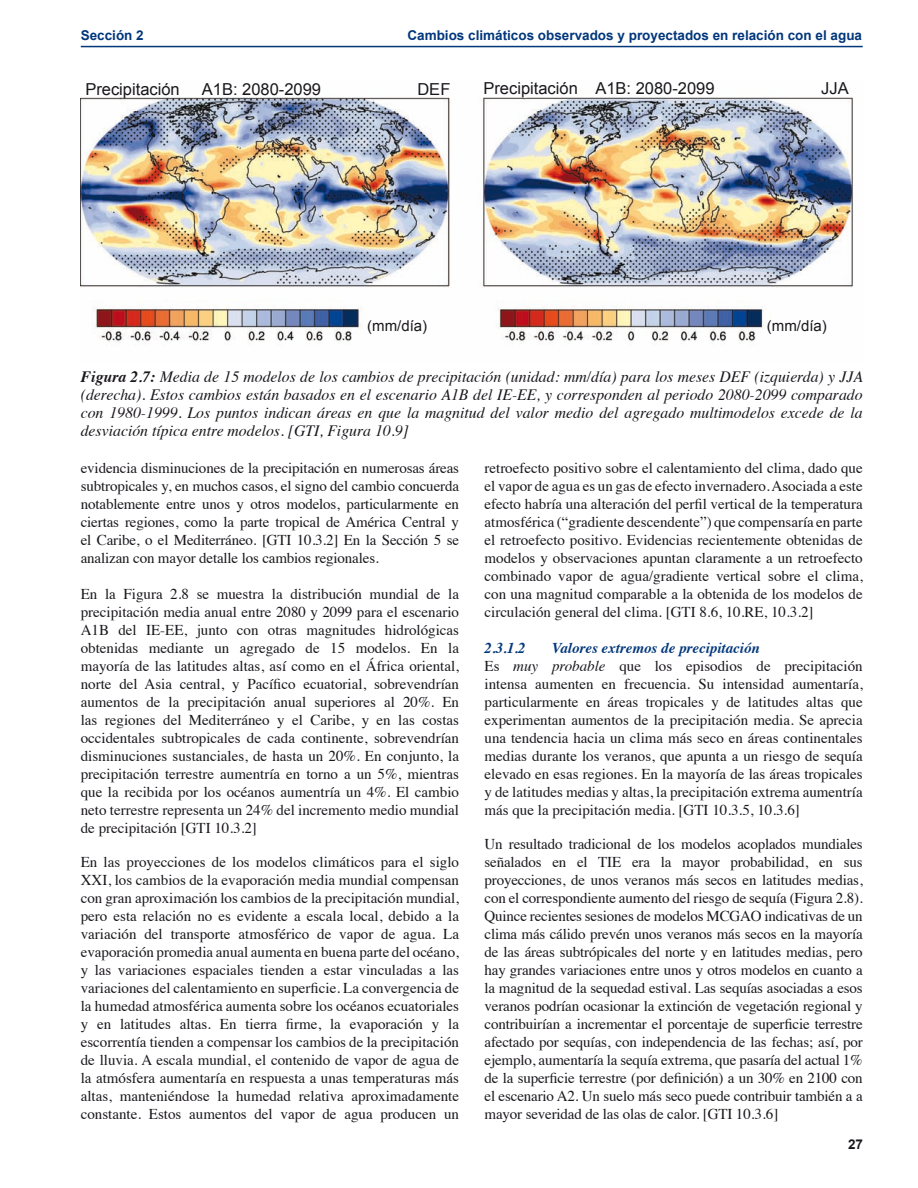
<style>
.page{position:relative;width:918px;height:1188px;background:#fff}
.page>*{position:absolute;margin:0;border:0;box-sizing:border-box;transform-origin:0 0}
.t1{font:16.5px "Arial";color:#1a171c}
.t2{font:italic 15.75px/18px "Times";color:#1a171c;text-align:justify}
.t3{font:15px/18px "Times";color:#1a171c;text-align:justify}
.t4{font:15px "Arial";color:#1a171c}
.t5{font:italic 700 15px "Times";color:#02377b}
.t6{font:700 13.5px "Arial";color:#02377b}
.t7{font:700 13.5px "Arial";color:#1a171c}
.s1{font-weight:700}
.s2{font-weight:700;font-style:italic;color:#02377b}
.s3{font-style:italic}
</style>
<div class="page">
<hr style="left:81px;top:46px;width:782px;height:1px;background:#02377b">
<img style="left:81px;top:97px;width:773px;height:245px">
<p class="t6" style="left:81px;top:28px;width:65px">Sección 2</p>
<p class="t6" style="left:407px;top:28px;width:456px">Cambios climáticos observados y proyectados en relación con el agua</p>
<p class="t1" style="left:85px;top:80px;width:96px">Precipitación</p>
<p class="t1" style="left:202px;top:80px;width:121px">A1B: 2080-2099</p>
<p class="t1" style="left:417px;top:80px;width:35px">DEF</p>
<p class="t1" style="left:483px;top:79px;width:233px">Precipitación A1B: 2080-2099</p>
<p class="t1" style="left:821px;top:79px;width:29px">JJA</p>
<p class="t4" style="left:367px;top:318px;width:62px">(mm/día)</p>
<p class="t4" style="left:767px;top:318px;width:61px">(mm/día)</p>
<p class="t2" style="left:81px;top:369px;width:784px"><span class="s1">Figura 2.7:</span> Media de 15 modelos de los cambios de precipitación (unidad: mm/día) para los meses DEF (izquierda) y JJA (derecha). Estos cambios están basados en el escenario A1B del IE-EE, y corresponden al periodo 2080-2099 comparado con 1980-1999. Los puntos indican áreas en que la magnitud del valor medio del agregado multimodelos excede de la desviación típica entre modelos. [GTI, Figura 10.9]</p>
<p class="t3" style="left:81px;top:460px;width:380px">evidencia disminuciones de la precipitación en numerosas áreas subtropicales y, en muchos casos, el signo del cambio concuerda notablemente entre unos y otros modelos, particularmente en ciertas regiones, como la parte tropical de América Central y el Caribe, o el Mediterráneo. [GTI 10.3.2] En la Sección 5 se analizan con mayor detalle los cambios regionales.</p>
<p class="t3" style="left:81px;top:586px;width:380px">En la Figura 2.8 se muestra la distribución mundial de la precipitación media anual entre 2080 y 2099 para el escenario A1B del IE-EE, junto con otras magnitudes hidrológicas obtenidas mediante un agregado de 15 modelos. En la mayoría de las latitudes altas, así como en el África oriental, norte del Asia central, y Pacífico ecuatorial, sobrevendrían aumentos de la precipitación anual superiores al 20%. En las regiones del Mediterráneo y el Caribe, y en las costas occidentales subtropicales de cada continente, sobrevendrían disminuciones sustanciales, de hasta un 20%. En conjunto, la precipitación terrestre aumentría en torno a un 5%, mientras que la recibida por los océanos aumentría un 4%. El cambio neto terrestre representa un 24% del incremento medio mundial de precipitación [GTI 10.3.2]</p>
<p class="t3" style="left:81px;top:854px;width:380px">En las proyecciones de los modelos climáticos para el siglo XXI, los cambios de la evaporación media mundial compensan con gran aproximación los cambios de la precipitación mundial, pero esta relación no es evidente a escala local, debido a la variación del transporte atmosférico de vapor de agua. La evaporación promedia anual aumenta en buena parte del océano, y las variaciones espaciales tienden a estar vinculadas a las variaciones del calentamiento en superficie. La convergencia de la humedad atmosférica aumenta sobre los océanos ecuatoriales y en latitudes altas. En tierra firme, la evaporación y la escorrentía tienden a compensar los cambios de la precipitación de lluvia. A escala mundial, el contenido de vapor de agua de la atmósfera aumentaría en respuesta a unas temperaturas más altas, manteniéndose la humedad relativa aproximadamente constante. Estos aumentos del vapor de agua producen un</p>
<p class="t3" style="left:485px;top:460px;width:380px">retroefecto positivo sobre el calentamiento del clima, dado que el vapor de agua es un gas de efecto invernadero. Asociada a este efecto habría una alteración del perfil vertical de la temperatura atmosférica (“gradiente descendente”) que compensaría en parte el retroefecto positivo. Evidencias recientemente obtenidas de modelos y observaciones apuntan claramente a un retroefecto combinado vapor de agua/gradiente vertical sobre el clima, con una magnitud comparable a la obtenida de los modelos de circulación general del clima. [GTI 8.6, 10.RE, 10.3.2]</p>
<p class="t5" style="left:485px;top:641px;width:43px">2.3.1.2</p>
<p class="t3" style="left:485px;top:640px;width:380px;text-align:left;text-indent:68px"><span class="s2">Valores extremos de precipitación<br></span>Es <span class="s3">muy probable</span> que los episodios de precipitación intensa aumenten en frecuencia. Su intensidad aumentaría, particularmente en áreas tropicales y de latitudes altas que experimentan aumentos de la precipitación media. Se aprecia una tendencia hacia un clima más seco en áreas continentales medias durante los veranos, que apunta a un riesgo de sequía elevado en esas regiones. En la mayoría de las áreas tropicales y de latitudes medias y altas, la precipitación extrema aumentría más que la precipitación media. [GTI 10.3.5, 10.3.6]</p>
<p class="t3" style="left:485px;top:836px;width:380px">Un resultado tradicional de los modelos acoplados mundiales señalados en el TIE era la mayor probabilidad, en sus proyecciones, de unos veranos más secos en latitudes medias, con el correspondiente aumento del riesgo de sequía (Figura 2.8).<br>Quince recientes sesiones de modelos MCGAO indicativas de un clima más cálido prevén unos veranos más secos en la mayoría de las áreas subtrópicales del norte y en latitudes medias, pero hay grandes variaciones entre unos y otros modelos en cuanto a la magnitud de la sequedad estival. Las sequías asociadas a esos veranos podrían ocasionar la extinción de vegetación regional y contribuirían a incrementar el porcentaje de superficie terrestre afectado por sequías, con independencia de las fechas; así, por ejemplo, aumentaría la sequía extrema, que pasaría del actual 1% de la superficie terrestre (por definición) a un 30% en 2100 con el escenario A2. Un suelo más seco puede contribuir también a a mayor severidad de las olas de calor. [GTI 10.3.6]</p>
<p class="t7" style="left:848px;top:1137px;width:17px">27</p>
</div>
